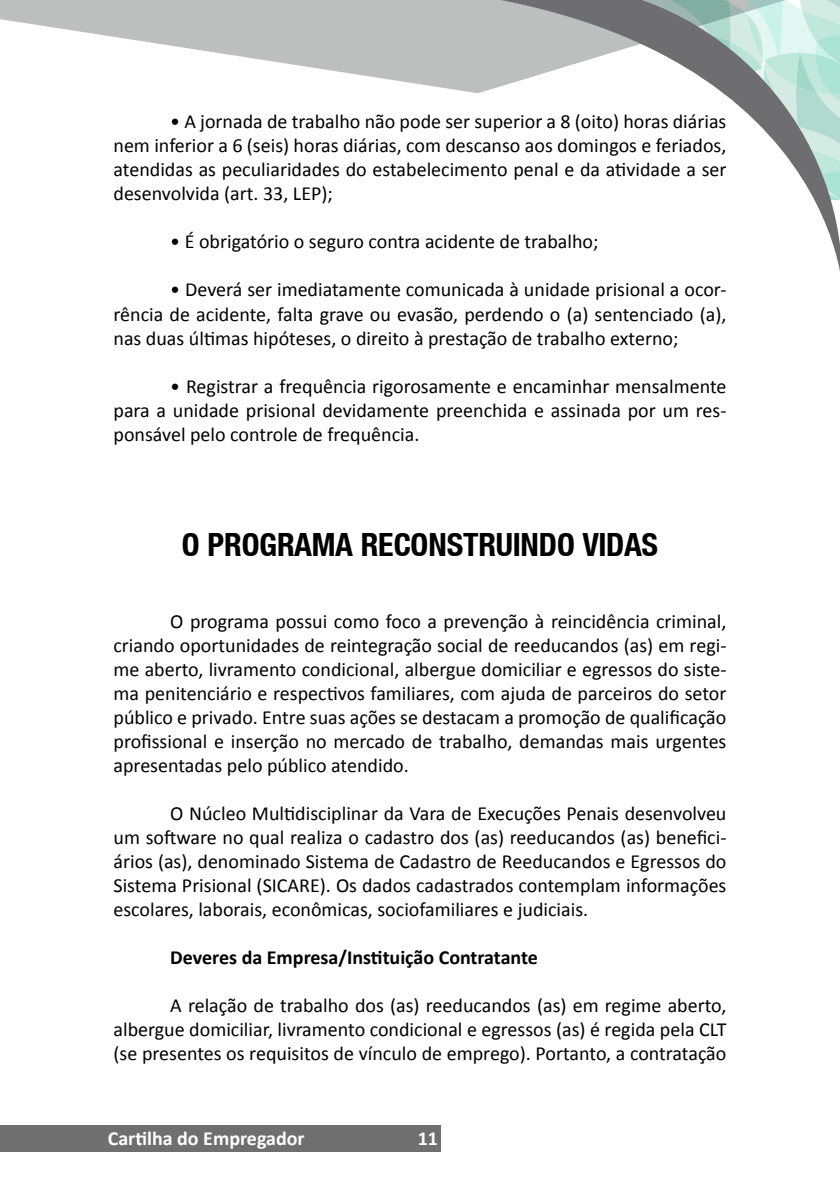
<style>
.page{position:relative;width:840px;height:1191px;background:#fff}
.page>*{position:absolute;margin:0;border:0;box-sizing:border-box;transform-origin:0 0}
.t1{font:32px "Heavenetica Cond 7 Bold SH";color:#000}
.t2{font:20px/24px "Calibri";color:#000;text-align:justify}
.t3{font:700 20px "Calibri";color:#000}
.t4{font:700 20px "Calibri";color:#fff}
</style>
<div class="page">
<div style="left:0;top:1125px;width:440px;height:27px;background:#706f6f"></div>
<svg style="left:0;top:0;width:305px;height:67px;fill:#bdbfbf"></svg>
<svg style="left:305px;top:0;width:534px;height:266px"></svg>
<p class="t2" style="left:113px;top:110px;width:614px;text-indent:57px">• A jornada de trabalho não pode ser superior a 8 (oito) horas diárias nem inferior a 6 (seis) horas diárias, com descanso aos domingos e feriados, atendidas as peculiaridades do estabelecimento penal e da atividade a ser desenvolvida (art. 33, LEP);</p>
<p class="t2" style="left:170px;top:230px;width:429px">• É obrigatório o seguro contra acidente de trabalho;</p>
<p class="t2" style="left:113px;top:278px;width:614px;text-indent:57px">• Deverá ser imediatamente comunicada à unidade prisional a ocor&shy;rência de acidente, falta grave ou evasão, perdendo o (a) sentenciado (a), nas duas últimas hipóteses, o direito à prestação de trabalho externo;</p>
<p class="t2" style="left:113px;top:374px;width:614px;text-indent:57px">• Registrar a frequência rigorosamente e encaminhar mensalmente para a unidade prisional devidamente preenchida e assinada por um res&shy;ponsável pelo controle de frequência.</p>
<h1 class="t1" style="left:182px;top:524px;width:477px">O PROGRAMA RECONSTRUINDO VIDAS</h1>
<p class="t2" style="left:113px;top:609px;width:614px;text-indent:57px">O programa possui como foco a prevenção à reincidência criminal, criando oportunidades de reintegração social de reeducandos (as) em regi&shy;me aberto, livramento condicional, albergue domiciliar e egressos do siste&shy;ma penitenciário e respectivos familiares, com ajuda de parceiros do setor público e privado. Entre suas ações se destacam a promoção de qualificação profissional e inserção no mercado de trabalho, demandas mais urgentes apresentadas pelo público atendido.</p>
<p class="t2" style="left:113px;top:801px;width:614px;text-indent:57px">O Núcleo Multidisciplinar da Vara de Execuções Penais desenvolveu um software no qual realiza o cadastro dos (as) reeducandos (as) benefici&shy;ários (as), denominado Sistema de Cadastro de Reeducandos e Egressos do Sistema Prisional (SICARE). Os dados cadastrados contemplam informações escolares, laborais, econômicas, sociofamiliares e judiciais.</p>
<p class="t3" style="left:170px;top:944px;width:369px">Deveres da Empresa/Instituição Contratante</p>
<p class="t2" style="left:113px;top:993px;width:614px;text-indent:57px">A relação de trabalho dos (as) reeducandos (as) em regime aberto, albergue domiciliar, livramento condicional e egressos (as) é regida pela CLT (se presentes os requisitos de vínculo de emprego). Portanto, a contratação</p>
<p class="t4" style="left:108px;top:1125px;width:198px">Cartilha do Empregador</p>
<p class="t4" style="left:417px;top:1125px;width:22px">11</p>
</div>
